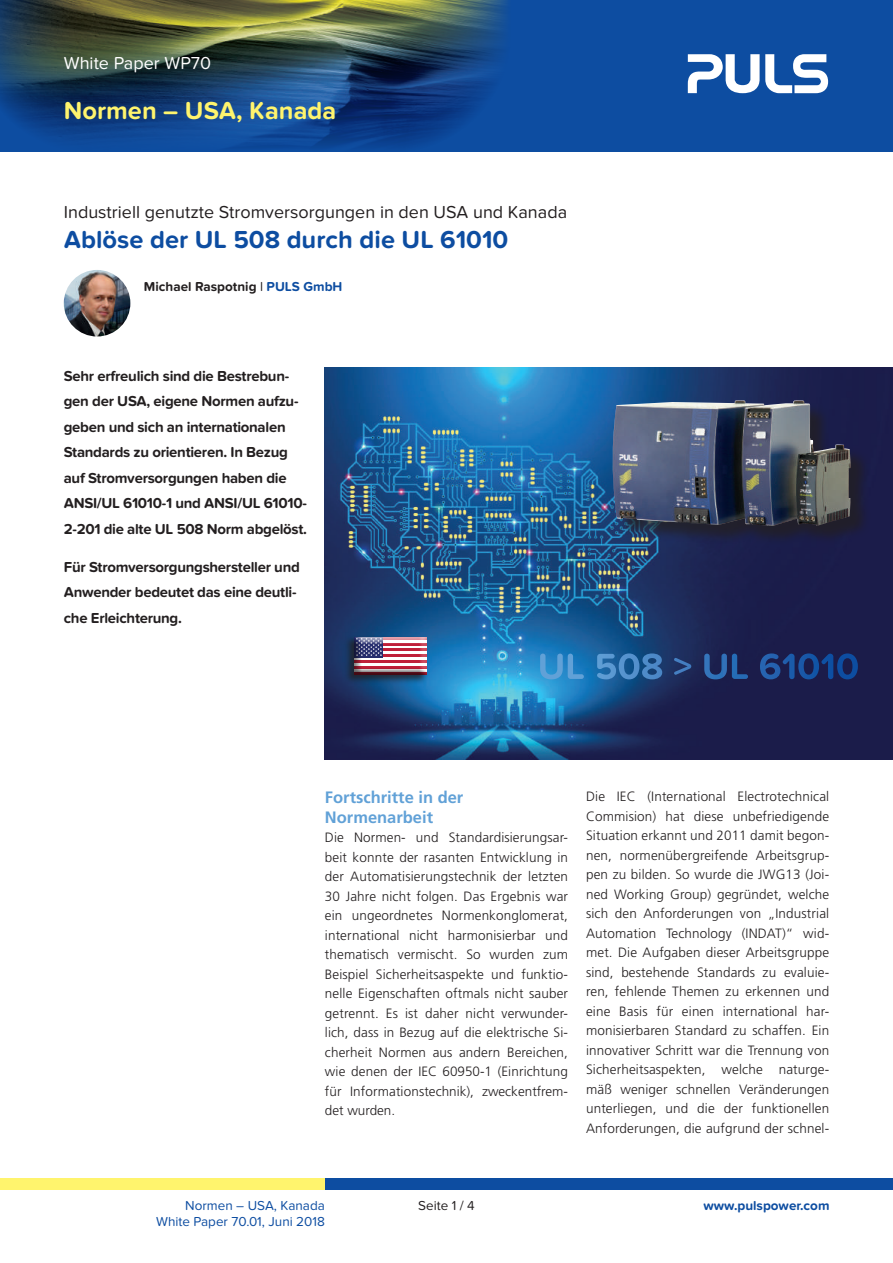
<style>
.page{position:relative;width:893px;height:1263px;background:#fff}
.page>*{position:absolute;margin:0;border:0;box-sizing:border-box;transform-origin:0 0}
.t1{font:700 25.5px "Proxima Nova Soft";color:#0d4da1}
.t2{font:700 25.5px "Proxima Nova Soft";color:#fff46d}
.t3{font:18px "Proxima Nova Soft";color:#231f20}
.t4{font:18px "Proxima Nova Soft";color:#fff}
.t5{font:700 16.5px/19.5px "Frutiger LT Std";color:#61a1d7}
.t6{font:700 15px/25.5px "Proxima Nova Soft";letter-spacing:-.02em;color:#231f20}
.t7{font:300 13.5px/19.5px "Frutiger LT Std";letter-spacing:.01em;color:#231f20;text-align:justify}
.t8{font:13.5px "Proxima Nova Soft";color:#0d4da1}
.t9{font:700 13.5px "Proxima Nova Soft";color:#231f20}
.t10{font:700 13.5px "Proxima Nova Soft";color:#0d4da1}
.t11{font:13.5px "Proxima Nova Soft";color:#231f20}
.s1{font-weight:400}
.s2{color:#0d4da1}
</style>
<div class="page">
<div style="left:0;top:0;width:893px;height:152px;background:#0d4da1"></div>
<img style="left:0;top:0;width:507px;height:148px">
<svg style="left:688px;top:54px;width:140px;height:39px"></svg>
<div style="left:0;top:1178px;width:325px;height:11px;background:#fff46d"></div>
<div style="left:325px;top:1178px;width:568px;height:11px;background:#0d4da1"></div>
<img style="left:64px;top:270px;width:66px;height:66px;border-radius:33px">
<img style="left:325px;top:368px;width:568px;height:391px">
<div style="left:615px;top:403px;width:256px;height:143px;background:#231f20;opacity:.75"></div>
<img style="left:613px;top:400px;width:237px;height:126px">
<svg style="left:540px;top:653px;width:318px;height:26px;background:#25528d"></svg>
<div style="left:345px;top:635px;width:83px;height:50px;background:#231f20;opacity:.75"></div>
<div style="left:352px;top:637px;width:75px;height:40px;background:#231f20;opacity:.75"></div>
<h2 class="t4" style="left:64px;top:52px;width:149px">White Paper WP70</h2>
<h1 class="t2" style="left:64px;top:96px;width:274px">Normen – USA, Kanada</h1>
<h2 class="t3" style="left:64px;top:201px;width:505px">Industriell genutzte Stromversorgungen in den USA und Kanada</h2>
<h1 class="t1" style="left:64px;top:225px;width:446px">Ablöse der UL 508 durch die UL 61010</h1>
<p class="t9" style="left:144px;top:279px;width:200px">Michael Raspotnig <span class="s1">l</span> <span class="s2">PULS GmbH</span></p>
<p class="t6" style="left:64px;top:363px;width:245px">Sehr erfreulich sind die Bestrebun&shy;gen der USA, eigene Normen aufzu&shy;geben und sich an internationalen Standards zu orientieren. In Bezug auf Stromversorgungen haben die ANSI/UL 61010-1 und ANSI/UL 61010- 2-201 die alte UL 508 Norm abgelöst.</p>
<p class="t6" style="left:64px;top:554px;width:238px">Für Stromversorgungshersteller und<br>Anwender bedeutet das eine deutli&shy;che Erleichterung.</p>
<p class="t5" style="left:325px;top:788px;width:140px">Fortschritte in der<br>Normenarbeit</p>
<p class="t7" style="left:325px;top:828px;width:245px">Die Normen- und Standardisierungsar&shy;beit konnte der rasanten Entwicklung in der Automatisierungstechnik der letzten 30 Jahre nicht folgen. Das Ergebnis war ein ungeordnetes Normenkonglomerat, international nicht harmonisierbar und thematisch vermischt. So wurden zum Beispiel Sicherheitsaspekte und funktio&shy;nelle Eigenschaften oftmals nicht sauber getrennt. Es ist daher nicht verwunder&shy;lich, dass in Bezug auf die elektrische Si&shy;cherheit Normen aus andern Bereichen, wie denen der IEC 60950-1 (Einrichtung für Informationstechnik), zweckentfrem&shy;det wurden.</p>
<p class="t7" style="left:586px;top:787px;width:245px">Die IEC (International Electrotechnical Commision) hat diese unbefriedigende Situation erkannt und 2011 damit begon&shy;nen, normenübergreifende Arbeitsgrup&shy;pen zu bilden. So wurde die JWG13 (Joi&shy;ned Working Group) gegründet, welche sich den Anforderungen von „Industrial Automation Technology (INDAT)“ wid&shy;met. Die Aufgaben dieser Arbeitsgruppe sind, bestehende Standards zu evaluie&shy;ren, fehlende Themen zu erkennen und eine Basis für einen international har&shy;monisierbaren Standard zu schaffen. Ein innovativer Schritt war die Trennung von Sicherheitsaspekten, welche naturge&shy;mäß weniger schnellen Veränderungen unterliegen, und die der funktionellen Anforderungen, die aufgrund der schnel-</p>
<p class="t8" style="left:185px;top:1197px;width:141px">Normen – USA, Kanada</p>
<p class="t11" style="left:418px;top:1197px;width:58px">Seite 1 / 4</p>
<p class="t10" style="left:703px;top:1197px;width:128px">www.pulspower.com</p>
<p class="t8" style="left:156px;top:1213px;width:170px">White Paper 70.01, Juni 2018</p>
</div>
